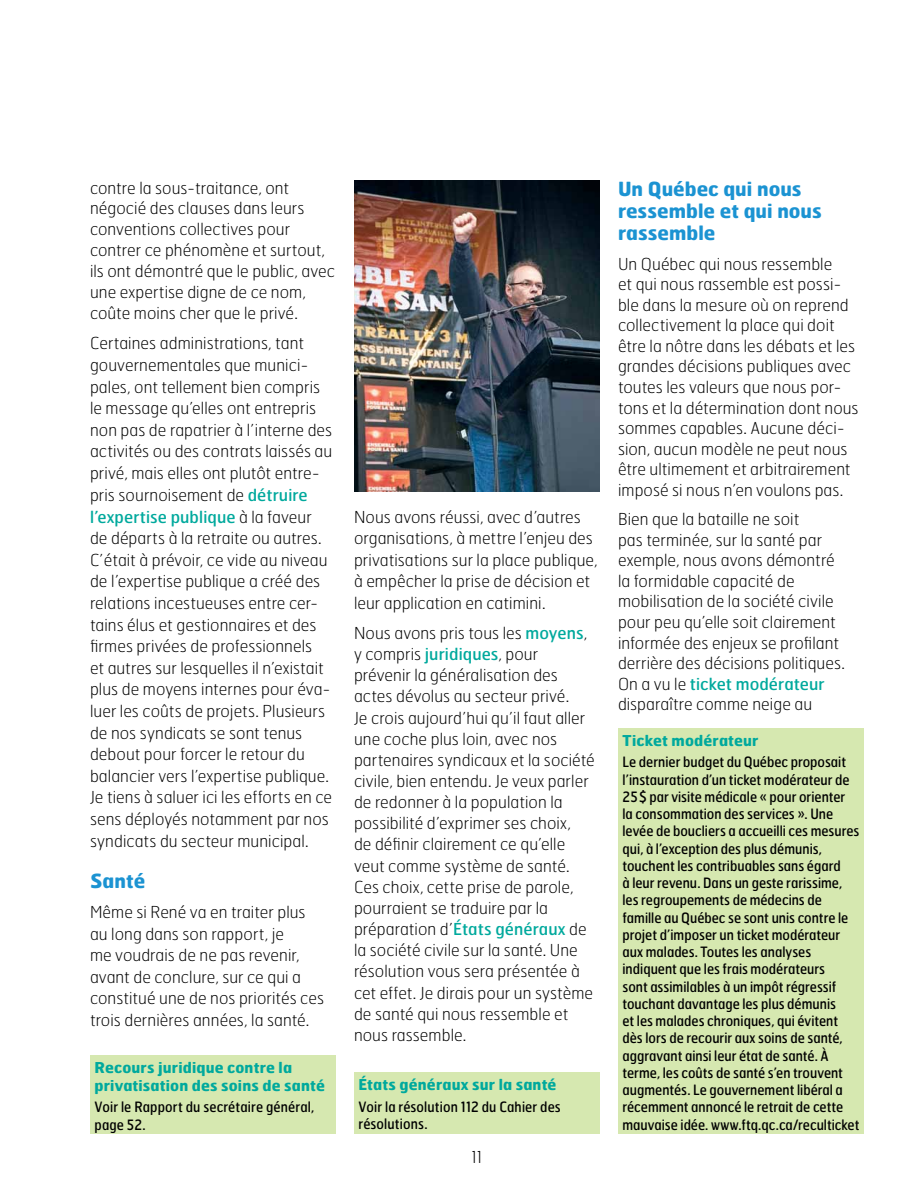
<style>
.page{position:relative;width:918px;height:1188px;background:#fff}
.page>*{position:absolute;margin:0;border:0;box-sizing:border-box;transform-origin:0 0}
.t1{font:700 19.5px/22px "Hermes";color:#1b93d2}
.t2{font:100 16.5px/21.6px "Hermes";letter-spacing:.005em;color:#000}
.t3{font:700 15px/18px "Hermes";letter-spacing:.01em;color:#00a99d}
.t4{font:14.25px/17.2px "Hermes";color:#000;scale:.9 1}
.s1{font-weight:400;color:#00a99d}
</style>
<div class="page">
<div style="left:90px;top:1056px;width:246px;height:78px;background:#d6e8b0"></div>
<div style="left:354px;top:1073px;width:246px;height:61px;background:#d6e8b0"></div>
<img style="left:354px;top:180px;width:246px;height:311px">
<div style="left:618px;top:729px;width:246px;height:405px;background:#d6e8b0"></div>
<p class="t2" style="left:90px;top:177px;width:247px;line-height:20.9px">contre la sous-traitance, ont négocié des clauses dans leurs conventions collectives pour contrer ce phénomène et surtout, ils ont démontré que le public, avec une expertise digne de ce nom, coûte moins cher que le privé.</p>
<p class="t2" style="left:90px;top:332px;width:244px">Certaines administrations, tant gouvernementales que munici&shy;pales, ont tellement bien compris le message qu’elles ont entrepris non pas de rapatrier à l’interne des activités ou des contrats laissés au privé, mais elles ont plutôt entre&shy;pris sournoisement de <span class="s1">détruire l’expertise publique</span> à la faveur de départs à la retraite ou autres.<br>C’était à prévoir, ce vide au niveau de l’expertise publique a créé des relations incestueuses entre cer&shy;tains élus et gestionnaires et des firmes privées de professionnels<br>et autres sur lesquelles il n’existait plus de moyens internes pour éva&shy;luer les coûts de projets. Plusieurs de nos syndicats se sont tenus debout pour forcer le retour du balancier vers l’expertise publique.<br>Je tiens à saluer ici les efforts en ce sens déployés notamment par nos syndicats du secteur municipal.</p>
<p class="t1" style="left:90px;top:869px;width:57px">Santé</p>
<p class="t2" style="left:90px;top:901px;width:236px">Même si René va en traiter plus au long dans son rapport, je<br>me voudrais de ne pas revenir, avant de conclure, sur ce qui a constitué une de nos priorités ces trois dernières années, la santé.</p>
<p class="t3" style="left:94px;top:1057px;width:232px">Recours juridique contre la privatisation des soins de santé</p>
<p class="t4" style="left:94px;top:1098px;width:246px">Voir le Rapport du secrétaire général, page 52.</p>
<p class="t2" style="left:354px;top:506px;width:245px">Nous avons réussi, avec d’autres organisations, à mettre l’enjeu des privatisations sur la place publique, à empêcher la prise de décision et leur application en catimini.</p>
<p class="t2" style="left:354px;top:622px;width:242px;line-height:21.1px">Nous avons pris tous les <span class="s1">moyens</span>, y compris <span class="s1">juridiques</span>, pour prévenir la généralisation des actes dévolus au secteur privé.<br>Je crois aujourd’hui qu’il faut aller une coche plus loin, avec nos partenaires syndicaux et la société civile, bien entendu. Je veux parler de redonner à la population la possibilité d’exprimer ses choix,<br>de définir clairement ce qu’elle veut comme système de santé.<br>Ces choix, cette prise de parole, pourraient se traduire par la préparation d’<span class="s1">États généraux</span> de la société civile sur la santé. Une résolution vous sera présentée à cet effet. Je dirais pour un système de santé qui nous ressemble et nous rassemble.</p>
<p class="t3" style="left:358px;top:1075px;width:200px">États généraux sur la santé</p>
<p class="t4" style="left:358px;top:1098px;width:226px">Voir la résolution 112 du Cahier des résolutions.</p>
<p class="t2" style="left:471px;top:1145px;width:13px">11</p>
<p class="t1" style="left:618px;top:177px;width:205px">Un Québec qui nous ressemble et qui nous rassemble</p>
<p class="t2" style="left:618px;top:253px;width:242px;line-height:20.5px">Un Québec qui nous ressemble<br>et qui nous rassemble est possi&shy;ble dans la mesure où on reprend collectivement la place qui doit être la nôtre dans les débats et les grandes décisions publiques avec toutes les valeurs que nous por&shy;tons et la détermination dont nous sommes capables. Aucune déci&shy;sion, aucun modèle ne peut nous être ultimement et arbitrairement imposé si nous n’en voulons pas.</p>
<p class="t2" style="left:618px;top:509px;width:228px;line-height:20.5px">Bien que la bataille ne soit<br>pas terminée, sur la santé par exemple, nous avons démontré la formidable capacité de mobilisation de la société civile pour peu qu’elle soit clairement informée des enjeux se profilant derrière des décisions politiques.<br>On a vu le <span class="s1">ticket modérateur </span>disparaître comme neige au</p>
<p class="t3" style="left:622px;top:730px;width:138px">Ticket modérateur</p>
<p class="t4" style="left:622px;top:753px;width:265px">Le dernier budget du Québec proposait l’instauration d’un ticket modérateur de 25$ par visite médicale « pour orienter<br>la consommation des services ». Une levée de boucliers a accueilli ces mesures qui, à l’exception des plus démunis, touchent les contribuables sans égard<br>à leur revenu. Dans un geste rarissime, les regroupements de médecins de famille au Québec se sont unis contre le projet d’imposer un ticket modérateur aux malades. Toutes les analyses indiquent que les frais modérateurs<br>sont assimilables à un impôt régressif touchant davantage les plus démunis<br>et les malades chroniques, qui évitent dès lors de recourir aux soins de santé, aggravant ainsi leur état de santé. À terme, les coûts de santé s’en trouvent augmentés. Le gouvernement libéral a récemment annoncé le retrait de cette mauvaise idée. www.ftq.qc.ca/reculticket</p>
</div>
